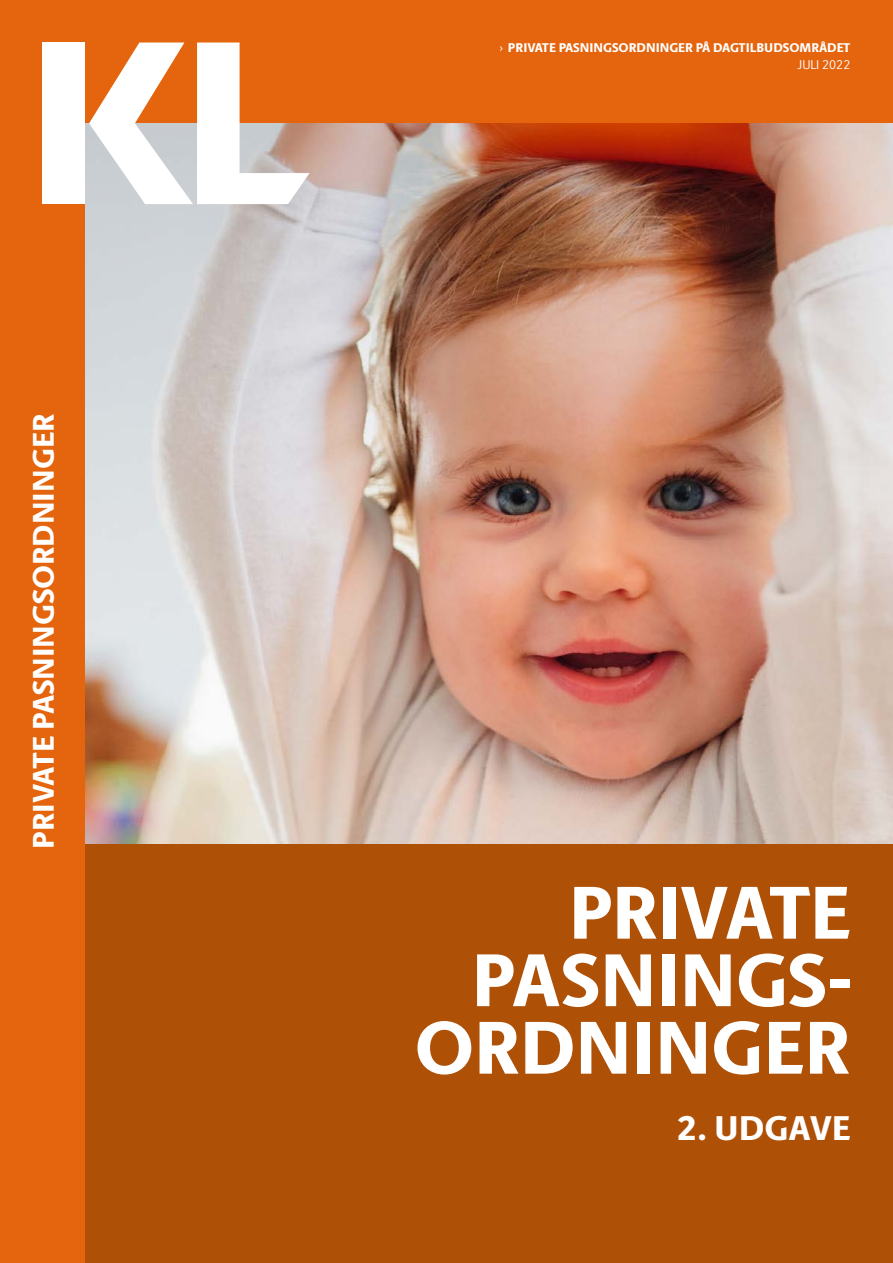
<style>
.page{position:relative;width:893px;height:1263px;background:#e4650e}
.page>*{position:absolute;margin:0;border:0;box-sizing:border-box;transform-origin:0 0}
.Forside_OVERSKRIFT1{font:800 75px/67.5px "ID Sans";letter-spacing:-.005em;color:#fff;text-align:right}
.Forside_OVERSKRIFT2{font:800 34.5px "ID Sans";color:#fff}
.t1{font:800 30px "ID Sans";color:#fff}
.Forside_TOP1_-_SANS{font:800 12.75px "ID Sans";color:#fff}
.Forside_TOP2_-_SANS{font:300 12.75px "ID Sans";color:#fff}
.s1{font-weight:300}
</style>
<div class="page">
<img style="left:85px;top:123px;width:808px;height:721px">
<div style="left:85px;top:844px;width:808px;height:419px;background:#af5007"></div>
<div style="left:43px;top:43px;width:42px;height:161px;background:#fff"></div>
<svg style="left:89px;top:43px;width:221px;height:161px"></svg>
<h3 class="t1" style="left:25px;top:849px;width:437px;rotate:-90deg">PRIVATE PASNINGSORDNINGER</h3>
<p class="Forside_TOP1_-_SANS" style="left:499px;top:40px;width:353px"><span class="s1">›</span> PRIVATE PASNINGSORDNINGER PÅ DAGTILBUDSOMRÅDET</p>
<p class="Forside_TOP2_-_SANS" style="left:798px;top:57px;width:54px">JULI 2022</p>
<h1 class="Forside_OVERSKRIFT1" style="left:414px;top:879px;width:437px">PRIVATE<br>PASNINGS-<br>ORDNINGER</h1>
<h2 class="Forside_OVERSKRIFT2" style="left:677px;top:1106px;width:175px">2. UDGAVE</h2>
</div>
